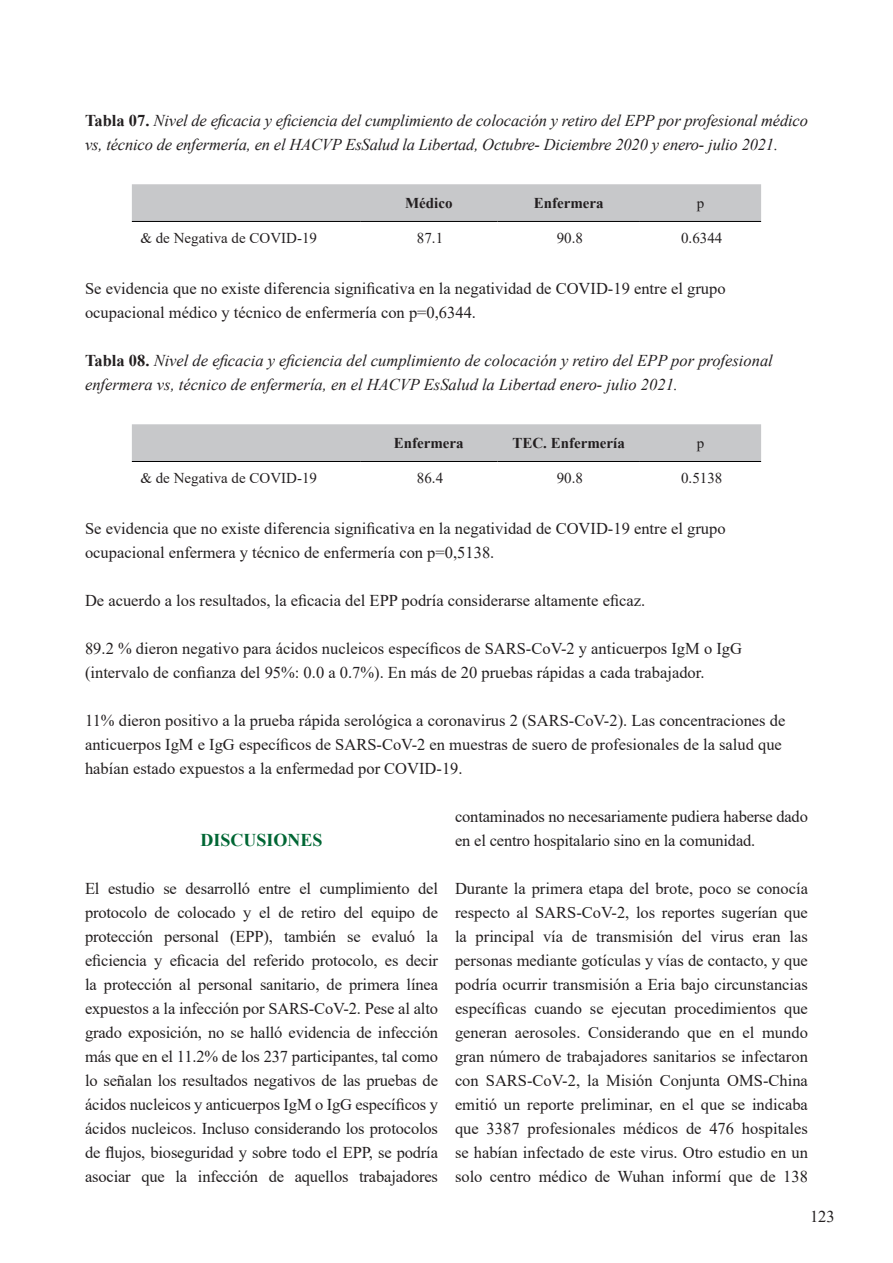
<style>
.page{position:relative;width:893px;height:1263px;background:#fff}
.page>*{position:absolute;margin:0;border:0;box-sizing:border-box;transform-origin:0 0}
.TITULOS-INTERIORES{font:700 18px "Times New Roman";color:#006634}
.TEXTO{font:16.5px/24px "Times New Roman";letter-spacing:-.01em;color:#231f20;text-align:justify}
.TEXTO_RESUMENES{font:16.5px/24px "Times New Roman";color:#231f20}
.TEXTO_RESUMENES-2{font:italic 16.5px/24px "Times New Roman";letter-spacing:-.01em;color:#231f20}
.TEXTO_TABLA{font:15px "Times New Roman";color:#231f20}
.TEXTO_TABLA-2{font:700 15px "Times New Roman";color:#231f20}
.s1{font-weight:700;font-style:normal}
</style>
<div class="page">
<div style="left:132px;top:184px;width:629px;height:37px;background:#c7c8ca"></div>
<hr style="left:132px;top:221px;width:228px;height:1px;background:#000">
<hr style="left:360px;top:221px;width:137px;height:1px;background:#000">
<hr style="left:497px;top:221px;width:143px;height:1px;background:#000">
<hr style="left:640px;top:221px;width:121px;height:1px;background:#000">
<div style="left:132px;top:424px;width:629px;height:37px;background:#c7c8ca"></div>
<hr style="left:360px;top:461px;width:137px;height:1px;background:#000">
<hr style="left:497px;top:461px;width:143px;height:1px;background:#000">
<hr style="left:640px;top:461px;width:121px;height:1px;background:#000">
<hr style="left:132px;top:461px;width:228px;height:1px;background:#000">
<p class="TEXTO_RESUMENES-2" style="left:85px;top:108px;width:724px"><span class="s1">Tabla 07.</span> Nivel de eficacia y eficiencia del cumplimiento de colocación y retiro del EPP por profesional médico vs, técnico de enfermería, en el HACVP EsSalud la Libertad, Octubre- Diciembre 2020 y enero- julio 2021.</p>
<p class="TEXTO_TABLA-2" style="left:405px;top:192px;width:49px">Médico</p>
<p class="TEXTO_TABLA-2" style="left:534px;top:192px;width:71px">Enfermera</p>
<p class="TEXTO_TABLA" style="left:697px;top:192px;width:9px">p</p>
<p class="TEXTO_TABLA" style="left:140px;top:227px;width:178px">&amp; de Negativa de COVID-19</p>
<p class="TEXTO_TABLA" style="left:417px;top:227px;width:28px">87.1</p>
<p class="TEXTO_TABLA" style="left:557px;top:227px;width:28px">90.8</p>
<p class="TEXTO_TABLA" style="left:681px;top:227px;width:43px">0.6344</p>
<p class="TEXTO_RESUMENES" style="left:85px;top:276px;width:642px">Se evidencia que no existe diferencia significativa en la negatividad de COVID-19 entre el grupo ocupacional médico y técnico de enfermería con p=0,6344.</p>
<p class="TEXTO_RESUMENES-2" style="left:85px;top:348px;width:689px"><span class="s1">Tabla 08.</span> Nivel de eficacia y eficiencia del cumplimiento de colocación y retiro del EPP por profesional enfermera vs, técnico de enfermería, en el HACVP EsSalud la Libertad enero- julio 2021.</p>
<p class="TEXTO_TABLA-2" style="left:394px;top:432px;width:71px">Enfermera</p>
<p class="TEXTO_TABLA-2" style="left:512px;top:432px;width:114px">TEC. Enfermería</p>
<p class="TEXTO_TABLA" style="left:697px;top:432px;width:9px">p</p>
<p class="TEXTO_TABLA" style="left:140px;top:467px;width:178px">&amp; de Negativa de COVID-19</p>
<p class="TEXTO_TABLA" style="left:417px;top:467px;width:28px">86.4</p>
<p class="TEXTO_TABLA" style="left:557px;top:467px;width:28px">90.8</p>
<p class="TEXTO_TABLA" style="left:681px;top:467px;width:43px">0.5138</p>
<p class="TEXTO_RESUMENES" style="left:85px;top:516px;width:642px">Se evidencia que no existe diferencia significativa en la negatividad de COVID-19 entre el grupo ocupacional enfermera y técnico de enfermería con p=0,5138.</p>
<p class="TEXTO_RESUMENES" style="left:85px;top:588px;width:562px">De acuerdo a los resultados, la eficacia del EPP podría considerarse altamente eficaz.</p>
<p class="TEXTO_RESUMENES" style="left:85px;top:636px;width:658px">89.2 % dieron negativo para ácidos nucleicos específicos de SARS-CoV-2 y anticuerpos IgM o IgG (intervalo de confianza del 95%: 0.0 a 0.7%). En más de 20 pruebas rápidas a cada trabajador.</p>
<p class="TEXTO_RESUMENES" style="left:85px;top:708px;width:702px">11% dieron positivo a la prueba rápida serológica a coronavirus 2 (SARS-CoV-2). Las concentraciones de anticuerpos IgM e IgG específicos de SARS-CoV-2 en muestras de suero de profesionales de la salud que habían estado expuestos a la enfermedad por COVID-19.</p>
<p class="TITULOS-INTERIORES" style="left:200px;top:827px;width:124px">DISCUSIONES</p>
<p class="TEXTO" style="left:85px;top:876px;width:354px">El estudio se desarrolló entre el cumplimiento del protocolo de colocado y el de retiro del equipo de protección personal (EPP), también se evaluó la eficiencia y eficacia del referido protocolo, es decir la protección al personal sanitario, de primera línea expuestos a la infección por SARS-CoV-2. Pese al alto grado exposición, no se halló evidencia de infección más que en el 11.2% de los 237 participantes, tal como lo señalan los resultados negativos de las pruebas de ácidos nucleicos y anticuerpos IgM o IgG específicos y ácidos nucleicos. Incluso considerando los protocolos de flujos, bioseguridad y sobre todo el EPP, se podría asociar que la infección de aquellos trabajadores</p>
<p class="TEXTO" style="left:455px;top:804px;width:354px">contaminados no necesariamente pudiera haberse dado en el centro hospitalario sino en la comunidad.</p>
<p class="TEXTO" style="left:455px;top:876px;width:354px">Durante la primera etapa del brote, poco se conocía respecto al SARS-CoV-2, los reportes sugerían que la principal vía de transmisión del virus eran las personas mediante gotículas y vías de contacto, y que podría ocurrir transmisión a Eria bajo circunstancias específicas cuando se ejecutan procedimientos que generan aerosoles. Considerando que en el mundo gran número de trabajadores sanitarios se infectaron con SARS-CoV-2, la Misión Conjunta OMS-China emitió un reporte preliminar, en el que se indicaba que 3387 profesionales médicos de 476 hospitales se habían infectado de este virus. Otro estudio en un solo centro médico de Wuhan informí que de 138</p>
<p class="TEXTO" style="left:810px;top:1204px;width:26px">123</p>
</div>
